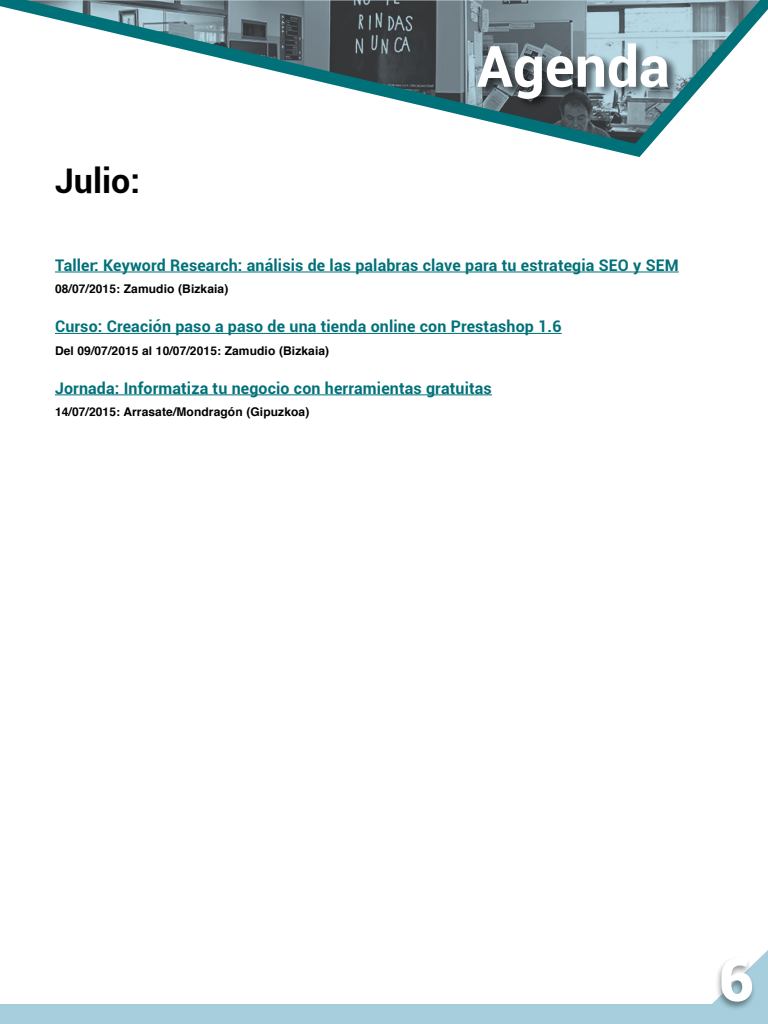
<style>
.page{position:relative;width:768px;height:1024px;background:#fff}
.page>*{position:absolute;margin:0;border:0;box-sizing:border-box;transform-origin:0 0}
.t1{font:900 60px "Roboto";color:#fff}
.t2{font:700 57px "Roboto";color:#fff}
.t3{font:700 34px "Roboto";color:#000}
.t4{font:700 16px "Roboto";letter-spacing:.01em;color:#007179}
.t5{font:700 12px "Helvetica";letter-spacing:.01em;color:#000}
</style>
<div class="page">
<div style="left:0;top:1004px;width:768px;height:20px;background:#a6cedd"></div>
<svg style="left:712px;top:950px;width:56px;height:54px"></svg>
<div style="left:715px;top:956px;width:42px;height:55px;background:#000;opacity:.4"></div>
<svg style="left:0;top:0;width:768px;height:157px"></svg>
<hr style="left:55px;top:272px;width:624px;height:1px;background:#007179">
<hr style="left:55px;top:333px;width:507px;height:1px;background:#007179">
<hr style="left:55px;top:394px;width:437px;height:1px;background:#007179">
<div style="left:476px;top:41px;width:203px;height:68px;background:#000;opacity:.6"></div>
<h3 class="t3" style="left:55px;top:157px;width:87px">Julio:</h3>
<h2 class="t2" style="left:477px;top:26px;width:195px">Agenda</h2>
<p class="t4" style="left:55px;top:254px;width:625px">Taller: Keyword Research: análisis de las palabras clave para tu estrategia SEO y SEM</p>
<p class="t5" style="left:55px;top:279px;width:175px">08/07/2015: Zamudio (Bizkaia)</p>
<p class="t4" style="left:55px;top:315px;width:508px">Curso: Creación paso a paso de una tienda online con Prestashop 1.6</p>
<p class="t5" style="left:55px;top:341px;width:276px">Del 09/07/2015 al 10/07/2015: Zamudio (Bizkaia)</p>
<p class="t4" style="left:55px;top:377px;width:438px">Jornada: Informatiza tu negocio con herramientas gratuitas</p>
<p class="t5" style="left:55px;top:402px;width:256px">14/07/2015: Arrasate/Mondragón (Gipuzkoa)</p>
<h1 class="t1" style="left:719px;top:937px;width:36px">6</h1>
</div>
